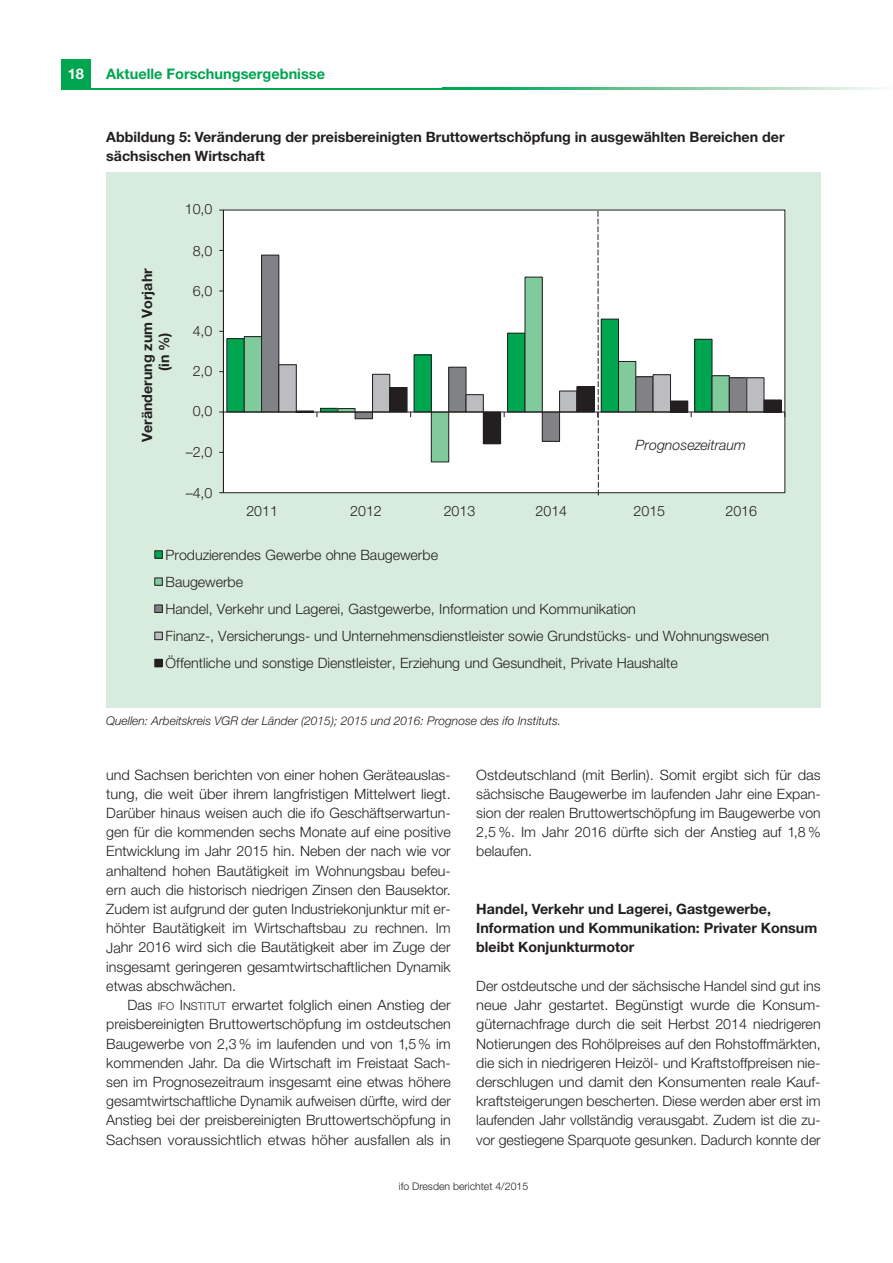
<style>
.page{position:relative;width:893px;height:1263px;background:#fff}
.page>*{position:absolute;margin:0;border:0;box-sizing:border-box;transform-origin:0 0}
.t1{font:700 14.7px "Helvetica Neue";color:#fff}
.t2{font:700 14.55px "Helvetica Neue";color:#00a54f}
.t3{font:300 14.25px/19.2px "Helvetica Neue";color:#231f20;text-align:justify}
.t4{font:700 14.25px/19.2px "Helvetica Neue";color:#231f20}
.t5{font:italic 300 14.25px "Helvetica Neue";color:#231f20}
.t6{font:italic 300 12px "Helvetica Neue";color:#231f20}
.t7{font:300 10.5px "Helvetica Neue";color:#231f20}
.s1{font-size:10.65px}
</style>
<div class="page">
<div style="left:61px;top:60px;width:30px;height:29px;background:#00a54f"></div>
<hr style="left:61px;top:88px;width:382px;height:1px;background:#00a54f">
<svg style="left:443px;top:88px;width:439px;height:1px"></svg>
<div style="left:106px;top:172px;width:715px;height:536px;background:#d8ecdd"></div>
<div style="left:223px;top:210px;width:562px;height:283px;background:#fff"></div>
<div style="left:227px;top:339px;width:17px;height:73px;background:#00a54f"></div>
<div style="left:320px;top:408px;width:18px;height:4px;border:1px solid #231f20"></div>
<div style="left:414px;top:355px;width:17px;height:57px;background:#00a54f"></div>
<div style="left:414px;top:355px;width:18px;height:57px;border:1px solid #231f20"></div>
<div style="left:508px;top:333px;width:17px;height:79px;background:#00a54f"></div>
<div style="left:507px;top:333px;width:18px;height:79px;border:1px solid #231f20"></div>
<div style="left:601px;top:319px;width:17px;height:93px;background:#00a54f"></div>
<div style="left:601px;top:319px;width:18px;height:93px;border:1px solid #231f20"></div>
<div style="left:695px;top:339px;width:17px;height:73px;background:#00a54f"></div>
<div style="left:694px;top:339px;width:18px;height:73px;border:1px solid #231f20"></div>
<div style="left:244px;top:337px;width:18px;height:75px;background:#80ca9c"></div>
<div style="left:244px;top:336px;width:18px;height:76px;border:1px solid #231f20"></div>
<div style="left:337px;top:408px;width:18px;height:4px;border:1px solid #231f20"></div>
<div style="left:431px;top:412px;width:18px;height:50px;background:#80ca9c"></div>
<div style="left:431px;top:412px;width:18px;height:50px;border:1px solid #231f20"></div>
<div style="left:525px;top:277px;width:17px;height:135px;background:#80ca9c"></div>
<div style="left:525px;top:277px;width:18px;height:135px;border:1px solid #231f20"></div>
<div style="left:618px;top:361px;width:18px;height:51px;background:#80ca9c"></div>
<div style="left:618px;top:361px;width:18px;height:51px;border:1px solid #231f20"></div>
<div style="left:712px;top:376px;width:17px;height:36px;background:#80ca9c"></div>
<div style="left:712px;top:375px;width:18px;height:37px;border:1px solid #231f20"></div>
<div style="left:262px;top:255px;width:17px;height:157px;background:#808285"></div>
<div style="left:261px;top:255px;width:18px;height:157px;border:1px solid #231f20"></div>
<div style="left:355px;top:412px;width:17px;height:7px;background:#808285"></div>
<div style="left:355px;top:412px;width:18px;height:7px;border:1px solid #231f20"></div>
<div style="left:449px;top:367px;width:17px;height:45px;background:#808285"></div>
<div style="left:448px;top:367px;width:18px;height:45px;border:1px solid #231f20"></div>
<div style="left:542px;top:412px;width:18px;height:29px;background:#808285"></div>
<div style="left:542px;top:412px;width:18px;height:30px;border:1px solid #231f20"></div>
<div style="left:636px;top:377px;width:17px;height:35px;background:#808285"></div>
<div style="left:635px;top:376px;width:18px;height:36px;border:1px solid #231f20"></div>
<div style="left:729px;top:378px;width:18px;height:34px;background:#808285"></div>
<div style="left:729px;top:377px;width:18px;height:35px;border:1px solid #231f20"></div>
<div style="left:279px;top:365px;width:17px;height:47px;background:#bcbdc0"></div>
<div style="left:278px;top:364px;width:19px;height:48px;border:1px solid #231f20"></div>
<div style="left:372px;top:374px;width:18px;height:38px;background:#bcbdc0"></div>
<div style="left:372px;top:374px;width:18px;height:38px;border:1px solid #231f20"></div>
<div style="left:466px;top:395px;width:17px;height:17px;background:#bcbdc0"></div>
<div style="left:466px;top:394px;width:18px;height:18px;border:1px solid #231f20"></div>
<div style="left:560px;top:391px;width:17px;height:21px;background:#bcbdc0"></div>
<div style="left:559px;top:391px;width:18px;height:21px;border:1px solid #231f20"></div>
<div style="left:653px;top:375px;width:17px;height:37px;background:#bcbdc0"></div>
<div style="left:653px;top:374px;width:18px;height:38px;border:1px solid #231f20"></div>
<div style="left:747px;top:378px;width:17px;height:34px;background:#bcbdc0"></div>
<div style="left:746px;top:377px;width:18px;height:35px;border:1px solid #231f20"></div>
<div style="left:390px;top:388px;width:17px;height:24px;background:#231f20"></div>
<div style="left:389px;top:387px;width:18px;height:25px;border:1px solid #231f20"></div>
<div style="left:483px;top:412px;width:18px;height:32px;background:#231f20"></div>
<div style="left:577px;top:387px;width:17px;height:25px;background:#231f20"></div>
<div style="left:576px;top:386px;width:19px;height:26px;border:1px solid #231f20"></div>
<div style="left:670px;top:401px;width:18px;height:11px;background:#231f20"></div>
<div style="left:764px;top:400px;width:17px;height:12px;background:#231f20"></div>
<div style="left:764px;top:400px;width:18px;height:12px;border:1px solid #231f20"></div>
<hr style="left:223px;top:210px;width:1px;height:283px;background:#231f20">
<hr style="left:223px;top:412px;width:562px;height:1px;background:#231f20">
<svg style="left:296px;top:411px;width:22px;height:6px"></svg>
<div style="left:155px;top:551px;width:7px;height:7px;background:#00a54f"></div>
<div style="left:154px;top:550px;width:9px;height:9px;border:1px solid #231f20"></div>
<div style="left:155px;top:578px;width:7px;height:7px;background:#80ca9c"></div>
<div style="left:154px;top:577px;width:9px;height:9px;border:1px solid #231f20"></div>
<div style="left:155px;top:605px;width:7px;height:8px;background:#808285"></div>
<div style="left:154px;top:604px;width:9px;height:9px;border:1px solid #231f20"></div>
<div style="left:155px;top:632px;width:7px;height:8px;background:#bcbdc0"></div>
<div style="left:154px;top:632px;width:9px;height:8px;border:1px solid #231f20"></div>
<div style="left:155px;top:659px;width:7px;height:8px;background:#231f20"></div>
<div style="left:154px;top:659px;width:9px;height:8px;border:1px solid #231f20"></div>
<svg style="left:597px;top:211px;width:2px;height:285px"></svg>
<p class="t1" style="left:68px;top:68px;width:18px">18</p>
<p class="t2" style="left:106px;top:68px;width:220px">Aktuelle Forschungsergebnisse</p>
<p class="t4" style="left:106px;top:129px;width:680px;line-height:18.8px">Abbildung 5: Veränderung der preisbereinigten Bruttowertschöpfung in ausgewählten Bereichen der sächsischen Wirtschaft</p>
<p class="t3" style="left:185px;top:201px;width:29px">10,0</p>
<p class="t4" style="left:140px;top:442px;width:175px;line-height:17.2px;text-align:center;rotate:-90deg">Veränderung zum Vorjahr (in %)</p>
<p class="t3" style="left:193px;top:242px;width:21px">8,0</p>
<p class="t3" style="left:193px;top:283px;width:21px">6,0</p>
<p class="t3" style="left:193px;top:323px;width:21px">4,0</p>
<p class="t3" style="left:193px;top:363px;width:21px">2,0</p>
<p class="t3" style="left:193px;top:403px;width:21px">0,0</p>
<p class="t3" style="left:186px;top:443px;width:28px">–2,0</p>
<p class="t3" style="left:186px;top:485px;width:28px">–4,0</p>
<p class="t5" style="left:636px;top:440px;width:112px">Prognosezeitraum</p>
<p class="t3" style="left:246px;top:503px;width:33px">2011</p>
<p class="t3" style="left:350px;top:503px;width:33px">2012</p>
<p class="t3" style="left:444px;top:503px;width:33px">2013</p>
<p class="t3" style="left:536px;top:503px;width:33px">2014</p>
<p class="t3" style="left:633px;top:503px;width:33px">2015</p>
<p class="t3" style="left:725px;top:503px;width:33px">2016</p>
<p class="t3" style="left:166px;top:542px;width:605px;line-height:27.2px;text-align:left">Produzierendes Gewerbe ohne Baugewerbe<br>Baugewerbe<br>Handel, Verkehr und Lagerei, Gastgewerbe, Information und Kommunikation<br>Finanz-, Versicherungs- und Unternehmensdienstleister sowie Grundstücks- und Wohnungswesen Öffentliche und sonstige Dienstleister, Erziehung und Gesundheit, Private Haushalte</p>
<p class="t6" style="left:106px;top:716px;width:456px">Quellen: Arbeitskreis VGR der Länder (2015); 2015 und 2016: Prognose des ifo Instituts.</p>
<p class="t3" style="left:106px;top:766px;width:346px">und Sachsen berichten von einer hohen Geräteauslas&shy;tung, die weit über ihrem langfristigen Mittelwert liegt.<br>Darüber hinaus weisen auch die ifo Geschäftserwartun&shy;gen für die kommenden sechs Monate auf eine positive Entwicklung im Jahr 2015 hin. Neben der nach wie vor anhaltend hohen Bautätigkeit im Wohnungsbau befeu&shy;ern auch die historisch niedrigen Zinsen den Bausektor.<br>Zudem ist aufgrund der guten Industriekonjunktur mit er&shy;höhter Bautätigkeit im Wirtschaftsbau zu rechnen. Im Jahr 2016 wird sich die Bautätigkeit aber im Zuge der insgesamt geringeren gesamtwirtschaftlichen Dynamik etwas abschwächen.</p>
<p class="t3" style="left:106px;top:997px;width:346px;text-indent:21px">Das <span class="s1">IFO</span> I<span class="s1">NSTITUT</span> erwartet folglich einen Anstieg der preisbereinigten Bruttowertschöpfung im ostdeutschen Baugewerbe von 2,3% im laufenden und von 1,5% im kommenden Jahr. Da die Wirtschaft im Freistaat Sach&shy;sen im Prognosezeitraum insgesamt eine etwas höhere gesamtwirtschaftliche Dynamik aufweisen dürfte, wird der Anstieg bei der preisbereinigten Bruttowertschöpfung in Sachsen voraussichtlich etwas höher ausfallen als in</p>
<p class="t3" style="left:476px;top:766px;width:346px">Ostdeutschland (mit Berlin). Somit ergibt sich für das sächsische Baugewerbe im laufenden Jahr eine Expan&shy;sion der realen Bruttowertschöpfung im Baugewerbe von 2,5 %. Im Jahr 2016 dürfte sich der Anstieg auf 1,8 % belaufen.</p>
<p class="t4" style="left:476px;top:901px;width:343px">Handel, Verkehr und Lagerei, Gastgewerbe,<br>Information und Kommunikation: Privater Konsum bleibt Konjunkturmotor</p>
<p class="t3" style="left:476px;top:977px;width:346px">Der ostdeutsche und der sächsische Handel sind gut ins neue Jahr gestartet. Begünstigt wurde die Konsum&shy;güternachfrage durch die seit Herbst 2014 niedrigeren Notierungen des Rohölpreises auf den Rohstoffmärkten, die sich in niedrigeren Heizöl- und Kraftstoffpreisen nie&shy;derschlugen und damit den Konsumenten reale Kauf&shy;kraftsteigerungen bescherten. Diese werden aber erst im laufenden Jahr vollständig verausgabt. Zudem ist die zu&shy;vor gestiegene Sparquote gesunken. Dadurch konnte der</p>
<p class="t7" style="left:399px;top:1182px;width:131px">ifo Dresden berichtet 4/2015</p>
</div>
